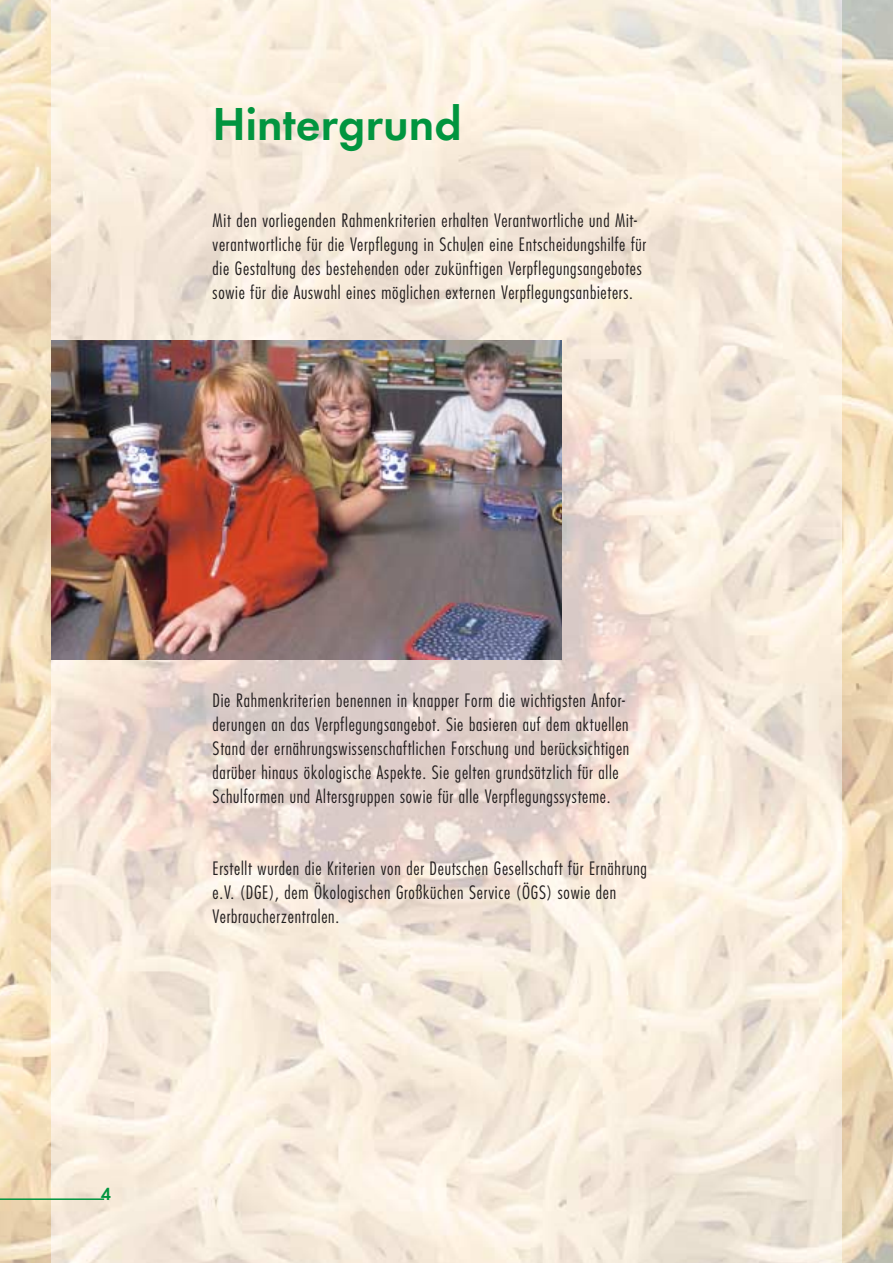
<style>
.page{position:relative;width:893px;height:1263px;background:#fff}
.page>*{position:absolute;margin:0;border:0;box-sizing:border-box;transform-origin:0 0}
.t1{font:600 48px "Futura T";color:#01953f}
.t2{font:300 condensed 18px/24px "Futura";letter-spacing:.04em;color:#231f20}
.t3{font:600 18px "Futura T";color:#01953f}
</style>
<div class="page">
<img style="left:0;top:0;width:893px;height:1263px">
<img style="left:51px;top:0;width:791px;height:1263px">
<img style="left:51px;top:340px;width:510px;height:319px">
<hr style="left:0;top:1198px;width:104px;height:2px;background:#01953f">
<h1 class="t1" style="left:213px;top:103px;width:251px">Hintergrund</h1>
<p class="t2" style="left:213px;top:210px;width:435px">Mit den vorliegenden Rahmenkriterien erhalten Verantwortliche und Mit&shy;verantwortliche für die Verpflegung in Schulen eine Entscheidungshilfe für die Gestaltung des bestehenden oder zukünftigen Verpflegungsangebotes sowie für die Auswahl eines möglichen externen Verpflegungsanbieters.</p>
<p class="t2" style="left:213px;top:690px;width:418px">Die Rahmenkriterien benennen in knapper Form die wichtigsten Anfor&shy;derungen an das Verpflegungsangebot. Sie basieren auf dem aktuellen Stand der ernährungswissenschaftlichen Forschung und berücksichtigen darüber hinaus ökologische Aspekte. Sie gelten grundsätzlich für alle Schulformen und Altersgruppen sowie für alle Verpflegungssysteme.</p>
<p class="t2" style="left:213px;top:858px;width:436px">Erstellt wurden die Kriterien von der Deutschen Gesellschaft für Ernährung e.V. (DGE), dem Ökologischen Großküchen Service (ÖGS) sowie den<br>Verbraucherzentralen.</p>
<p class="t3" style="left:101px;top:1186px;width:12px">4</p>
</div>
